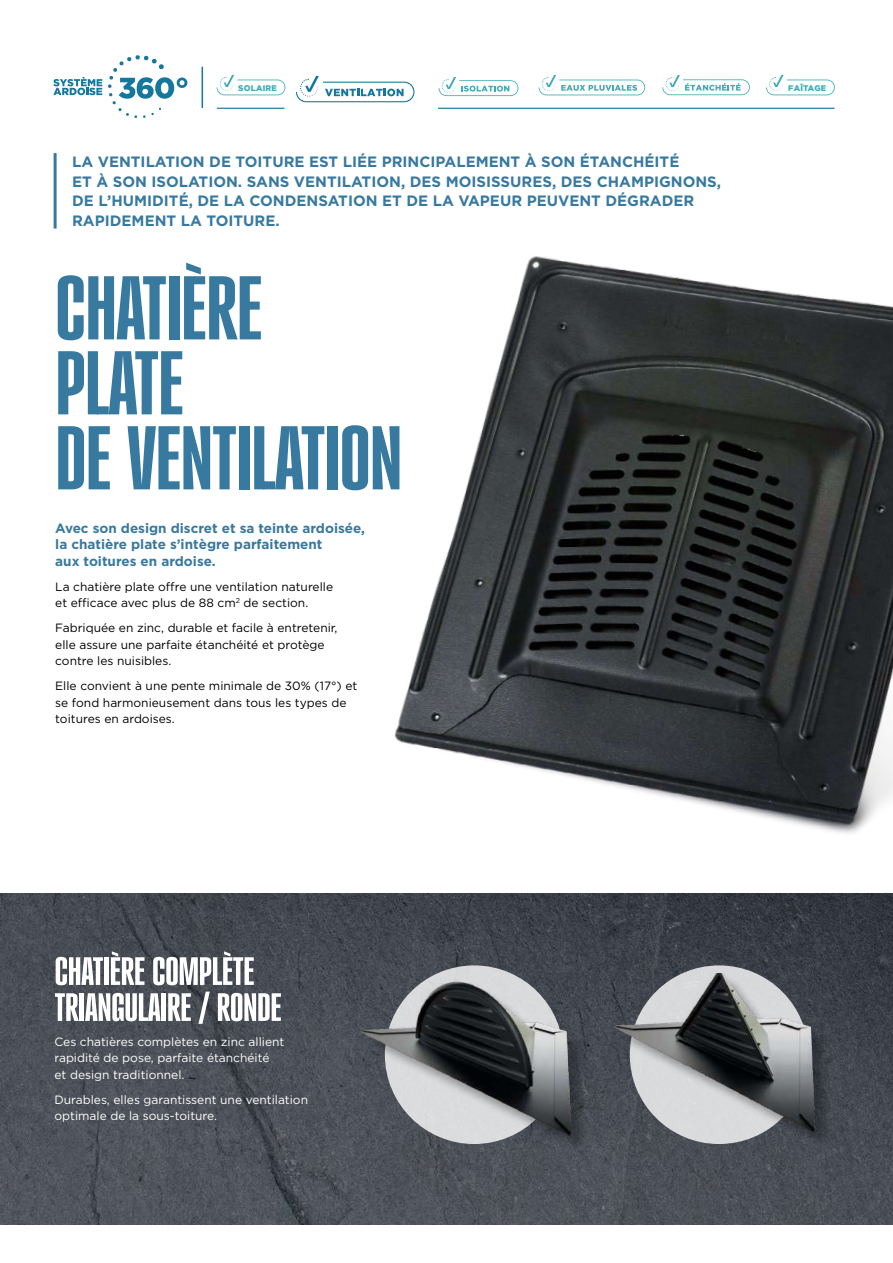
<style>
.page{position:relative;width:893px;height:1263px;background:#fff}
.page>*{position:absolute;margin:0;border:0;box-sizing:border-box;transform-origin:0 0}
.t1{font:96px/75px "Gazzetta";letter-spacing:-.01em;color:#3879a0;scale:1.2 1}
.t2{font:42px/36px "Gazzetta";letter-spacing:-.01em;color:#fff;scale:1.2 1}
.t3{font:700 15px/19.5px "Gotham";color:#3879a0}
.t4{font:700 13.5px/16.5px "Gotham";color:#3879a0}
.t5{font:12px/16.5px "Gotham";color:#000}
.t6{font:12px/16.5px "Gotham";color:#fff}
.t7{font:900 8.1px "Gotham";letter-spacing:.025em;color:#40acb6}
</style>
<div class="page">
<img style="left:0;top:894px;width:893px;height:331px">
<svg style="left:108px;top:55px;width:79px;height:63px"></svg>
<svg style="left:53px;top:77px;width:49px;height:18px"></svg>
<svg style="left:296px;top:76px;width:118px;height:26px"></svg>
<hr style="left:202px;top:67px;width:1px;height:41px;background:#15779d">
<hr style="left:438px;top:108px;width:397px;height:1px;background:#15779d">
<hr style="left:217px;top:108px;width:67px;height:1px;background:#15779d">
<svg style="left:662px;top:75px;width:88px;height:20px"></svg>
<svg style="left:439px;top:77px;width:79px;height:19px"></svg>
<svg style="left:539px;top:75px;width:106px;height:20px"></svg>
<svg style="left:766px;top:75px;width:69px;height:20px"></svg>
<svg style="left:217px;top:75px;width:68px;height:20px"></svg>
<img style="left:394px;top:256px;width:499px;height:578px">
<hr style="left:54px;top:153px;width:3px;height:76px;background:#3879a0">
<div style="left:617px;top:976px;width:216px;height:174px;background:#000;opacity:.3"></div>
<img style="left:630px;top:974px;width:217px;height:165px">
<div style="left:363px;top:985px;width:227px;height:168px;background:#000;opacity:.3"></div>
<img style="left:348px;top:938px;width:282px;height:203px">
<p class="t7" style="left:238px;top:83px;width:40px">SOLAIRE</p>
<p class="t7" style="left:788px;top:83px;width:40px">FAÎTAGE</p>
<p class="t3" style="left:72px;top:152px;width:651px">LA VENTILATION DE TOITURE EST LIÉE PRINCIPALEMENT À SON ÉTANCHÉITÉ<br>ET À SON ISOLATION. SANS VENTILATION, DES MOISISSURES, DES CHAMPIGNONS, DE L’HUMIDITÉ, DE LA CONDENSATION ET DE LA VAPEUR PEUVENT DÉGRADER RAPIDEMENT LA TOITURE.</p>
<h1 class="t1" style="left:55px;top:272px;width:291px">CHATIÈRE<br>PLATE<br>DE VENTILATION</h1>
<p class="t4" style="left:55px;top:519px;width:311px">Avec son design discret et sa teinte ardoisée, la chatière plate s’intègre parfaitement<br>aux toitures en ardoise.</p>
<p class="t5" style="left:55px;top:578px;width:279px">La chatière plate offre une ventilation naturelle et efficace avec plus de 88 cm<sup>2</sup> de section.</p>
<p class="t5" style="left:55px;top:620px;width:284px">Fabriquée en zinc, durable et facile à entretenir, elle assure une parfaite étanchéité et protège contre les nuisibles.</p>
<p class="t5" style="left:55px;top:678px;width:304px">Elle convient à une pente minimale de 30% (17°) et se fond harmonieusement dans tous les types de toitures en ardoises.</p>
<h2 class="t2" style="left:54px;top:954px;width:191px">CHATIÈRE COMPLÈTE<br>TRIANGULAIRE / RONDE</h2>
<p class="t6" style="left:54px;top:1033px;width:231px">Ces chatières complètes en zinc allient rapidité de pose, parfaite étanchéité et design traditionnel.</p>
<p class="t6" style="left:54px;top:1091px;width:255px">Durables, elles garantissent une ventilation optimale de la sous-toiture.</p>
</div>
